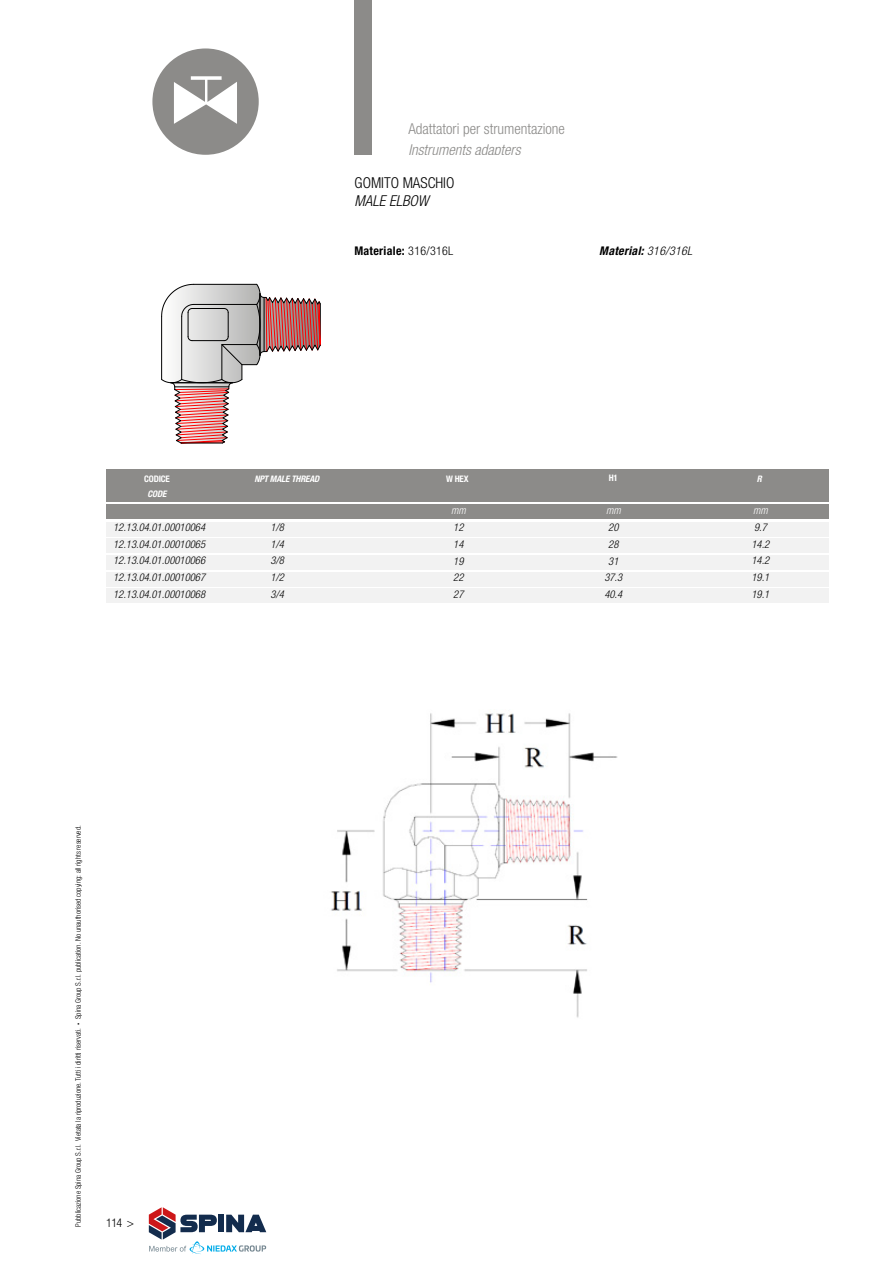
<style>
.page{position:relative;width:893px;height:1263px;background:#fff}
.page>*{position:absolute;margin:0;border:0;box-sizing:border-box;transform-origin:0 0}
.t1{font:300 condensed 15px "Helvetica Neue LT Std";color:#8c8b89}
.t2{font:italic 300 condensed 15px "Helvetica Neue LT Std";color:#8c8b89}
.t3{font:300 condensed 15px "Helvetica Neue LT Std";color:#000}
.t4{font:italic 300 condensed 15px "Helvetica Neue LT Std";color:#000}
.t5{font:700 condensed 12px "Helvetica Neue LT Std";letter-spacing:.025em;color:#000}
.t6{font:italic 700 condensed 12px "Helvetica Neue LT Std";letter-spacing:.025em;color:#000}
.t7{font:300 condensed 12px "Helvetica Neue LT Std";color:#000}
.t8{font:italic 300 condensed 10.65px/16.8px "Helvetica Neue LT Std";color:#000;text-align:justify}
.t9{font:italic 300 condensed 10.65px "Helvetica Neue LT Std";color:#fff}
.t10{font:italic 700 condensed 9px "Helvetica Neue LT Std";letter-spacing:-.02em;color:#fff}
.t11{font:700 condensed 9px "Helvetica Neue LT Std";letter-spacing:-.02em;color:#fff}
.t12{font:300 condensed 7.5px "Helvetica Neue LT Std";letter-spacing:-.005em;color:#000}
.s1{font-weight:300}
.s2{font-size:4.5px}
</style>
<div class="page">
<div style="left:354px;top:0;width:17px;height:155px;background:#8c8b89"></div>
<svg style="left:152px;top:48px;width:107px;height:107px"></svg>
<div style="left:106px;top:572px;width:723px;height:14px;background:#f2f2f2"></div>
<div style="left:106px;top:469px;width:723px;height:32px;background:#8c8b89"></div>
<div style="left:106px;top:522px;width:723px;height:14px;background:#f2f2f2"></div>
<div style="left:106px;top:504px;width:723px;height:15px;background:#8c8b89"></div>
<div style="left:106px;top:539px;width:723px;height:14px;background:#f2f2f2"></div>
<div style="left:106px;top:555px;width:723px;height:15px;background:#f2f2f2"></div>
<div style="left:106px;top:589px;width:723px;height:14px;background:#f2f2f2"></div>
<hr style="left:181px;top:443px;width:41px;height:1px;background:#000">
<svg style="left:161px;top:284px;width:160px;height:159px"></svg>
<img style="left:331px;top:713px;width:287px;height:305px">
<svg style="left:149px;top:1207px;width:117px;height:47px"></svg>
<h1 class="t1" style="left:408px;top:120px;width:158px">Adattatori per strumentazione</h1>
<h1 class="t2" style="left:408px;top:141px;width:114px">Instruments adapters</h1>
<h1 class="t3" style="left:355px;top:174px;width:101px">GOMITO MASCHIO</h1>
<h1 class="t4" style="left:355px;top:192px;width:76px">MALE ELBOW</h1>
<p class="t5" style="left:354px;top:243px;width:101px">Materiale: <span class="s1">316/316L</span></p>
<p class="t6" style="left:599px;top:243px;width:95px">Material: <span class="s1">316/316L</span></p>
<p class="t11" style="left:144px;top:473px;width:27px">CODICE</p>
<p class="t10" style="left:254px;top:473px;width:66px">NPT MALE THREAD</p>
<p class="t11" style="left:446px;top:473px;width:24px">W HEX</p>
<p class="t11" style="left:609px;top:473px;width:11px">H1</p>
<p class="t10" style="left:757px;top:473px;width:7px">R</p>
<p class="t10" style="left:148px;top:488px;width:20px">CODE</p>
<p class="t8" style="left:113px;top:519px;width:94px">12.13.04.01.00010064<br>12.13.04.01.00010065<br>12.13.04.01.00010066<br>12.13.04.01.00010067<br>12.13.04.01.00010068</p>
<p class="t8" style="left:271px;top:519px;width:15px">1/8<br>1/4<br>3/8<br>1/2<br>3/4</p>
<p class="t9" style="left:753px;top:504px;width:16px">mm</p>
<p class="t8" style="left:751px;top:519px;width:19px;text-align:left">9.7<br>14.2<br>14.2<br>19.1<br>19.1</p>
<p class="t9" style="left:451px;top:504px;width:16px">mm</p>
<p class="t8" style="left:453px;top:519px;width:12px">12<br>14<br>19<br>22<br>27</p>
<p class="t9" style="left:606px;top:504px;width:16px">mm</p>
<p class="t8" style="left:604px;top:519px;width:19px;text-align:center">20<br>28<br>31<br>37.3<br>40.4</p>
<p class="t12" style="left:74px;top:1227px;width:403px;rotate:-90deg">Pubblicazione Spina Group S.r.l. Vietata la riproduzione. Tutti i diritti riservati. <span class="s2">•</span> Spina Group S.r.l. publication. No unauthorised copying: all rights reserved.</p>
<p class="t7" style="left:106px;top:1216px;width:29px">114 &gt;</p>
</div>
